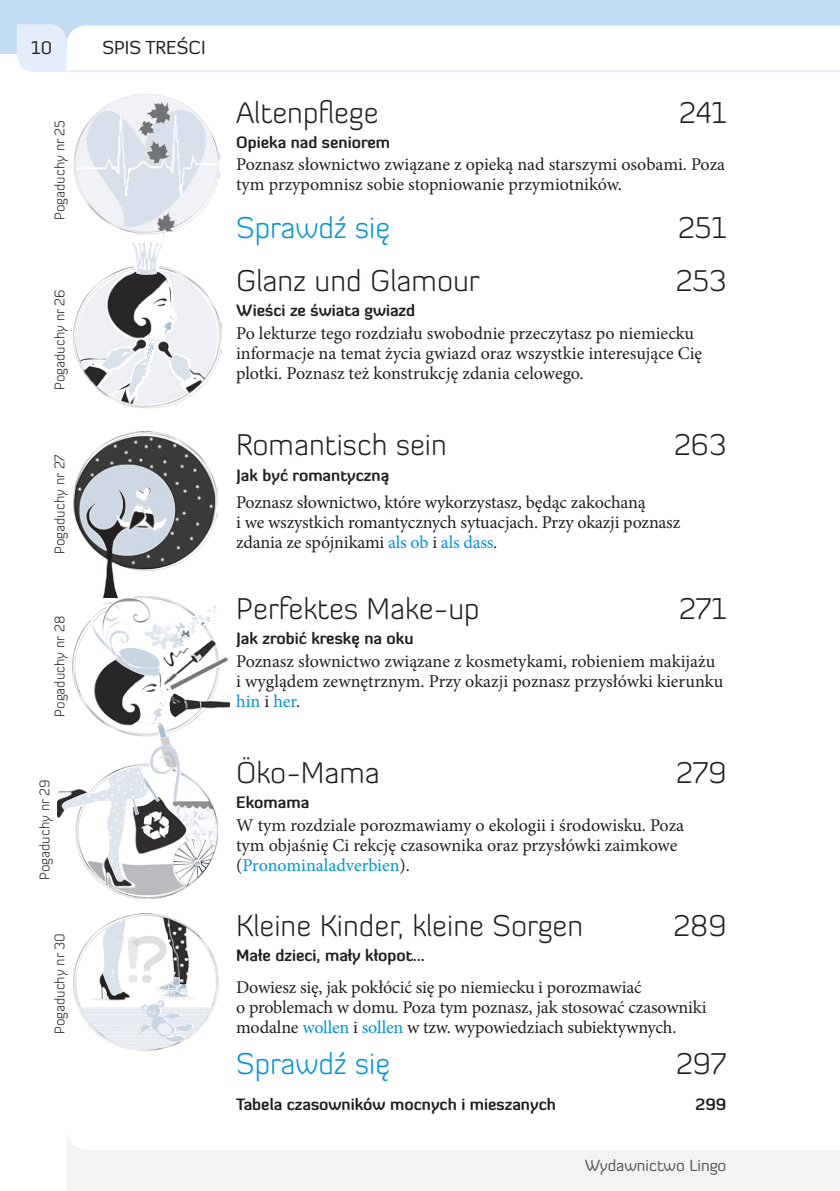
<style>
.page{position:relative;width:840px;height:1191px;background:#fff}
.page>*{position:absolute;margin:0;border:0;box-sizing:border-box;transform-origin:0 0}
.spis_ang{font:300 30px "Diavlo";color:#231f20}
.spis_ang-2{font:300 30px "Diavlo";color:#0094d7}
.pagina_lewa_pl{font:18.6px "Diavlo";color:#231f20}
.spis_txt{font:18px/20px "Minion Pro";letter-spacing:-.005em;color:#231f20}
.nr_strony{font:18px "Diavlo";color:#231f20}
.spis_pl{font:700 16px "Diavlo";color:#231f20}
.pagina_dolna{font:16px "Diavlo";color:#57585a}
.spis_ang-3{font:300 14px "Diavlo";color:#231f20}
.s1{color:#0094d7}
</style>
<div class="page">
<div style="left:0;top:0;width:839px;height:54px;background:#c5ddf4"></div>
<svg style="left:17px;top:24px;width:822px;height:48px"></svg>
<svg style="left:67px;top:1136px;width:772px;height:55px;fill:#f2f3f4"></svg>
<hr style="left:66px;top:70px;width:773px;height:2px;background:#e4eefa">
<img style="left:73px;top:243px;width:149px;height:166px">
<img style="left:73px;top:432px;width:145px;height:162px">
<img style="left:73px;top:594px;width:155px;height:146px">
<img style="left:57px;top:740px;width:162px;height:158px">
<img style="left:73px;top:913px;width:146px;height:138px">
<img style="left:73px;top:94px;width:146px;height:142px">
<p class="nr_strony" style="left:31px;top:37px;width:22px">10</p>
<p class="pagina_lewa_pl" style="left:102px;top:36px;width:105px">SPIS TREŚCI</p>
<p class="spis_ang-3" style="left:51px;top:220px;width:102px;rotate:-90deg">Pogaduchy nr 25</p>
<p class="spis_ang-3" style="left:51px;top:390px;width:102px;rotate:-90deg">Pogaduchy nr 26</p>
<p class="spis_ang-3" style="left:51px;top:554px;width:101px;rotate:-90deg">Pogaduchy nr 27</p>
<p class="spis_ang-3" style="left:51px;top:717px;width:102px;rotate:-90deg">Pogaduchy nr 28</p>
<p class="spis_ang-3" style="left:36px;top:880px;width:102px;rotate:-90deg">Pogaduchy nr 29</p>
<p class="spis_ang-3" style="left:51px;top:1034px;width:103px;rotate:-90deg">Pogaduchy nr 30</p>
<p class="spis_ang" style="left:236px;top:94px;width:144px">Altenpflege</p>
<p class="spis_ang" style="left:678px;top:94px;width:49px">241</p>
<p class="spis_pl" style="left:236px;top:132px;width:155px">Opieka nad seniorem</p>
<p class="spis_txt" style="left:236px;top:155px;width:490px">Poznasz słownictwo związane z opieką nad starszymi osobami. Poza tym przypomnisz sobie stopniowanie przymiotników.</p>
<p class="spis_ang-2" style="left:236px;top:209px;width:156px">Sprawdź się</p>
<p class="spis_ang" style="left:677px;top:209px;width:50px">251</p>
<p class="spis_ang" style="left:236px;top:262px;width:245px">Glanz und Glamour</p>
<p class="spis_ang" style="left:675px;top:262px;width:52px">253</p>
<p class="spis_pl" style="left:236px;top:300px;width:180px">Wieści ze świata gwiazd</p>
<p class="spis_txt" style="left:236px;top:323px;width:467px">Po lekturze tego rozdziału swobodnie przeczytasz po niemiecku informacje na temat życia gwiazd oraz wszystkie interesujące Cię plotki. Poznasz też konstrukcję zdania celowego.</p>
<p class="spis_ang" style="left:236px;top:426px;width:212px">Romantisch sein</p>
<p class="spis_ang" style="left:673px;top:426px;width:54px">263</p>
<p class="spis_pl" style="left:236px;top:465px;width:154px">Jak być romantyczną</p>
<p class="spis_txt" style="left:236px;top:492px;width:445px">Poznasz słownictwo, które wykorzystasz, będąc zakochaną<br>i we wszystkich romantycznych sytuacjach. Przy okazji poznasz zdania ze spójnikami <span class="s1">als ob</span> i <span class="s1">als dass</span>.</p>
<p class="spis_ang" style="left:236px;top:590px;width:245px">Perfektes Make-up</p>
<p class="spis_ang" style="left:678px;top:590px;width:49px">271</p>
<p class="spis_pl" style="left:236px;top:628px;width:179px">Jak zrobić kreskę na oku</p>
<p class="spis_txt" style="left:236px;top:651px;width:488px">Poznasz słownictwo związane z kosmetykami, robieniem makijażu i wyglądem zewnętrznym. Przy okazji poznasz przysłówki kierunku <span class="s1">hin</span> i <span class="s1">her</span>.</p>
<p class="spis_ang" style="left:236px;top:754px;width:145px">Öko-Mama</p>
<p class="spis_ang" style="left:675px;top:754px;width:52px">279</p>
<p class="spis_pl" style="left:236px;top:792px;width:74px">Ekomama</p>
<p class="spis_txt" style="left:236px;top:815px;width:449px">W tym rozdziale porozmawiamy o ekologii i środowisku. Poza tym objaśnię Ci rekcję czasownika oraz przysłówki zaimkowe (<span class="s1">Pronominaladverbien</span>).</p>
<p class="spis_ang" style="left:236px;top:906px;width:348px">Kleine Kinder, kleine Sorgen</p>
<p class="spis_ang" style="left:673px;top:906px;width:55px">289</p>
<p class="spis_pl" style="left:236px;top:944px;width:190px">Małe dzieci, mały kłopot...</p>
<p class="spis_txt" style="left:236px;top:977px;width:472px">Dowiesz się, jak pokłócić się po niemiecku i porozmawiać<br>o problemach w domu. Poza tym poznasz, jak stosować czasowniki modalne <span class="s1">wollen</span> i <span class="s1">sollen</span> w tzw. wypowiedziach subiektywnych.</p>
<p class="spis_ang-2" style="left:236px;top:1045px;width:156px">Sprawdź się</p>
<p class="spis_ang" style="left:675px;top:1045px;width:52px">297</p>
<p class="spis_pl" style="left:236px;top:1094px;width:321px">Tabela czasowników mocnych i mieszanych</p>
<p class="spis_pl" style="left:695px;top:1094px;width:32px">299</p>
<p class="pagina_dolna" style="left:584px;top:1155px;width:143px">Wydawnictwo Lingo</p>
</div>
